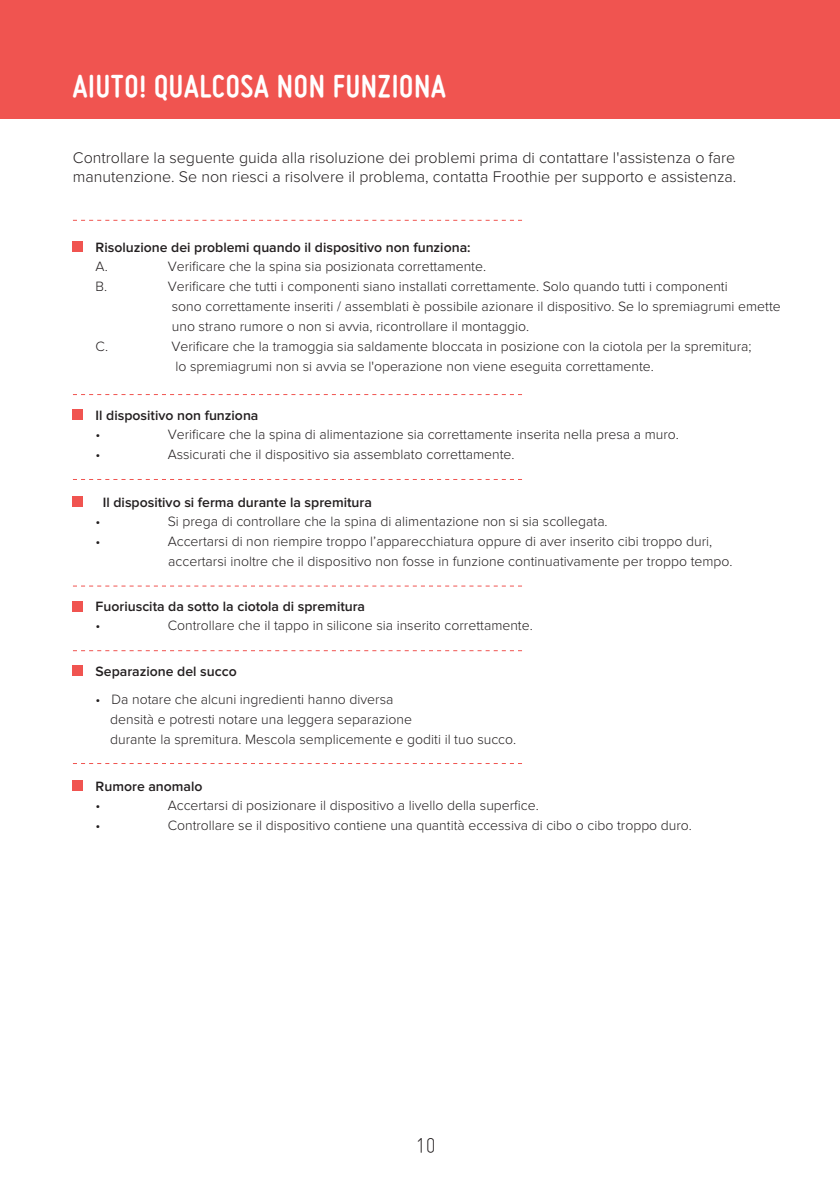
<style>
.page{position:relative;width:840px;height:1193px;background:#fff}
.page>*{position:absolute;margin:0;border:0;box-sizing:border-box;transform-origin:0 0}
.t1{font:700 34px "Miso";letter-spacing:.02em;color:#fff}
.t2{font:300 24px "Miso";color:#231f20}
.t3{font:300 16px/19.2px "Proxima Nova";color:#231f20}
.t4{font:300 14px/20px "Proxima Nova";color:#231f20}
.t5{font:600 14px "Proxima Nova";color:#231f20}
</style>
<div class="page">
<div style="left:0;top:0;width:839px;height:119px;background:#f05450"></div>
<svg style="left:73px;top:220px;width:449px;height:1px"></svg>
<svg style="left:73px;top:394px;width:449px;height:1px"></svg>
<svg style="left:73px;top:479px;width:449px;height:1px"></svg>
<svg style="left:73px;top:585px;width:449px;height:1px"></svg>
<svg style="left:73px;top:650px;width:449px;height:1px"></svg>
<svg style="left:73px;top:763px;width:449px;height:1px"></svg>
<div style="left:73px;top:242px;width:10px;height:10px;background:#f05450"></div>
<div style="left:73px;top:410px;width:10px;height:10px;background:#f05450"></div>
<div style="left:73px;top:497px;width:10px;height:10px;background:#f05450"></div>
<div style="left:73px;top:601px;width:10px;height:10px;background:#f05450"></div>
<div style="left:73px;top:666px;width:10px;height:10px;background:#f05450"></div>
<div style="left:73px;top:781px;width:10px;height:10px;background:#f05450"></div>
<h1 class="t1" style="left:73px;top:67px;width:374px">AIUTO! QUALCOSA NON FUNZIONA</h1>
<p class="t3" style="left:73px;top:148px;width:664px">Controllare la seguente guida alla risoluzione dei problemi prima di contattare l'assistenza o fare manutenzione. Se non riesci a risolvere il problema, contatta Froothie per supporto e assistenza.</p>
<p class="t5" style="left:96px;top:241px;width:376px">Risoluzione dei problemi quando il dispositivo non funziona:</p>
<p class="t4" style="left:96px;top:257px;width:14px">A.</p>
<p class="t4" style="left:168px;top:257px;width:320px">Verificare che la spina sia posizionata correttamente.</p>
<p class="t4" style="left:96px;top:277px;width:13px">B.</p>
<p class="t4" style="left:168px;top:277px;width:614px">Verificare che tutti i componenti siano installati correttamente. Solo quando tutti i componenti<br>sono correttamente inseriti / assemblati è possibile azionare il dispositivo. Se lo spremiagrumi emette uno strano rumore o non si avvia, ricontrollare il montaggio.</p>
<p class="t4" style="left:96px;top:337px;width:14px">C.</p>
<p class="t4" style="left:171px;top:337px;width:581px">Verificare che la tramoggia sia saldamente bloccata in posizione con la ciotola per la spremitura; lo spremiagrumi non si avvia se l'operazione non viene eseguita correttamente.</p>
<p class="t5" style="left:96px;top:409px;width:164px">Il dispositivo non funziona</p>
<p class="t4" style="left:96px;top:425px;width:7px">•</p>
<p class="t4" style="left:168px;top:425px;width:512px">Verificare che la spina di alimentazione sia correttamente inserita nella presa a muro.</p>
<p class="t4" style="left:96px;top:445px;width:7px">•</p>
<p class="t4" style="left:168px;top:445px;width:348px">Assicurati che il dispositivo sia assemblato correttamente.</p>
<p class="t5" style="left:103px;top:496px;width:270px">Il dispositivo si ferma durante la spremitura</p>
<p class="t4" style="left:96px;top:512px;width:7px">•</p>
<p class="t4" style="left:168px;top:512px;width:441px">Si prega di controllare che la spina di alimentazione non si sia scollegata.</p>
<p class="t4" style="left:96px;top:532px;width:7px">•</p>
<p class="t4" style="left:168px;top:532px;width:566px">Accertarsi di non riempire troppo l’apparecchiatura oppure di aver inserito cibi troppo duri, accertarsi inoltre che il dispositivo non fosse in funzione continuativamente per troppo tempo.</p>
<p class="t5" style="left:96px;top:600px;width:271px">Fuoriuscita da sotto la ciotola di spremitura</p>
<p class="t4" style="left:96px;top:616px;width:7px">•</p>
<p class="t4" style="left:168px;top:616px;width:366px">Controllare che il tappo in silicone sia inserito correttamente.</p>
<p class="t5" style="left:96px;top:665px;width:142px">Separazione del succo</p>
<p class="t4" style="left:110px;top:690px;width:407px;text-indent:-15px">• Da notare che alcuni ingredienti hanno diversa<br>densità e potresti notare una leggera separazione<br>durante la spremitura. Mescola semplicemente e goditi il tuo succo.</p>
<p class="t5" style="left:96px;top:780px;width:108px">Rumore anomalo</p>
<p class="t4" style="left:96px;top:796px;width:7px">•</p>
<p class="t4" style="left:168px;top:796px;width:372px">Accertarsi di posizionare il dispositivo a livello della superfice.</p>
<p class="t4" style="left:96px;top:816px;width:7px">•</p>
<p class="t4" style="left:168px;top:816px;width:525px">Controllare se il dispositivo contiene una quantità eccessiva di cibo o cibo troppo duro.</p>
<h2 class="t2" style="left:415px;top:1131px;width:21px">10</h2>
</div>
